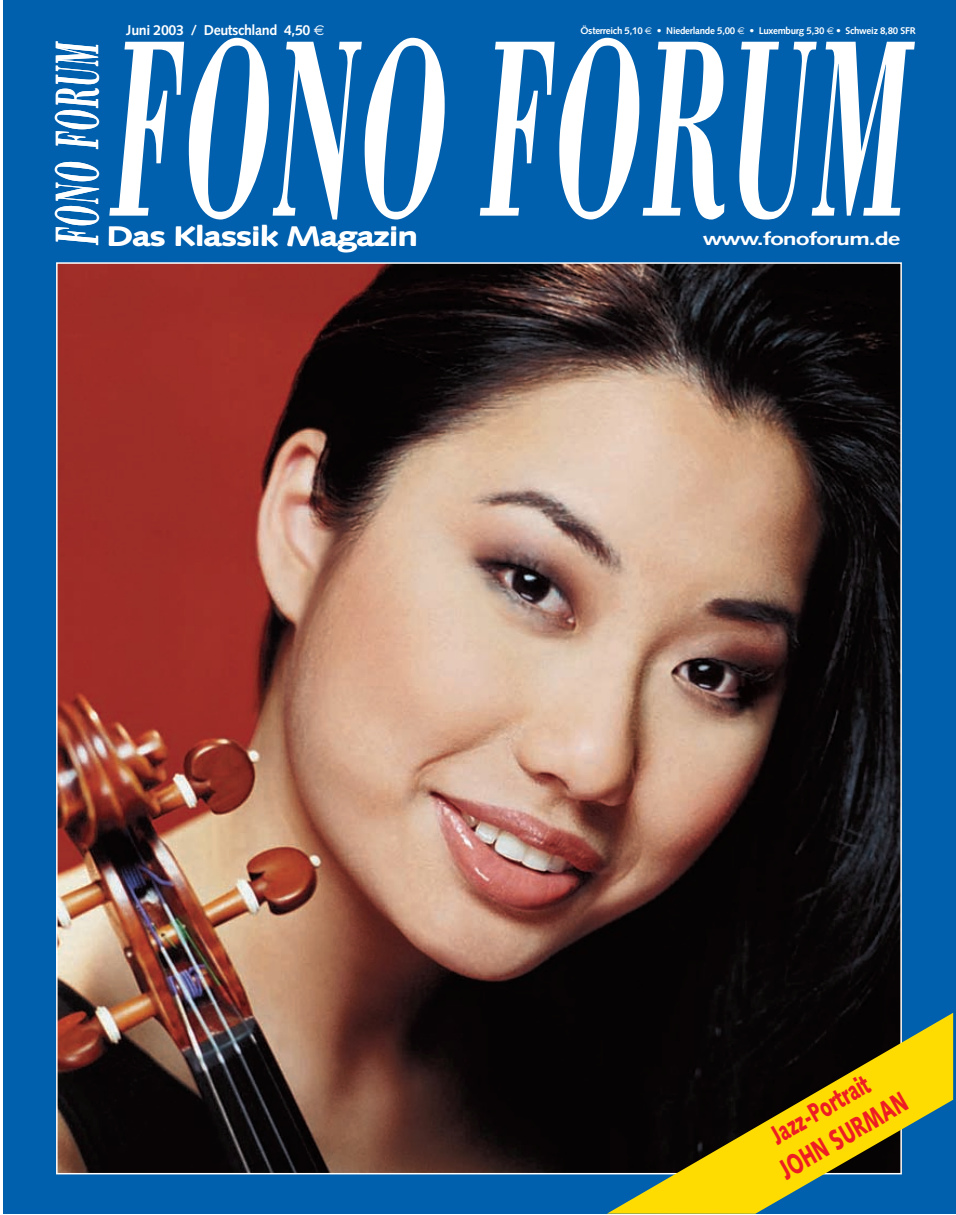
<style>
.page{position:relative;width:956px;height:1215px;background:#fff}
.page>*{position:absolute;margin:0;border:0;box-sizing:border-box;transform-origin:0 0}
.t1{font:italic 700 260.4px "Bodoni";color:#fff;scale:.45 1}
.t2{font:italic 700 63px "Bodoni";letter-spacing:.025em;color:#fff;scale:.45 1}
.t3{font:900 28.5px "Syntax";color:#ee1d23;scale:.65 1}
.t4{font:700 27px "Syntax";letter-spacing:-.045em;color:#fff;scale:1.4 1}
.t5{font:900 27px "Syntax";color:#ee1d23;scale:.65 1}
.t6{font:700 18px "Syntax";letter-spacing:-.045em;color:#fff;scale:1.4 1}
.t7{font:700 14.25px "Syntax";letter-spacing:-.03em;color:#fff}
.t8{font:700 9.75px "Syntax";letter-spacing:-.03em;color:#fff}
.s1{font-family:"Euro Sans";font-weight:400}
</style>
<div class="page">
<div style="left:3px;top:0;width:952px;height:1214px;background:#0160ae"></div>
<img style="left:59px;top:265px;width:839px;height:906px">
<svg style="left:607px;top:1013px;width:346px;height:201px"></svg>
<h2 class="t2" style="left:55px;top:245px;width:456px;rotate:-90deg">FONO FORUM</h2>
<h3 class="t7" style="left:126px;top:24px;width:200px">Juni 2003 / Deutschland 4,50 <span class="s1">€</span></h3>
<p class="t8" style="left:580px;top:27px;width:337px">Österreich 5,10 <span class="s1">€</span> • Niederlande 5,00 <span class="s1">€</span> • Luxemburg 5,30 <span class="s1">€</span> • Schweiz 8,80 SFR</p>
<h1 class="t1" style="left:110px;top:38px;width:1779px">FONO FORUM</h1>
<h3 class="t4" style="left:106px;top:225px;width:224px">Das Klassik Magazin</h3>
<h3 class="t6" style="left:702px;top:232px;width:143px">www.fonoforum.de</h3>
<h3 class="t5" style="left:767px;top:1127px;width:170px;rotate:-30deg">Jazz-Portrait</h3>
<h3 class="t3" style="left:775px;top:1161px;width:221px;rotate:-30deg">JOHN SURMAN</h3>
</div>
